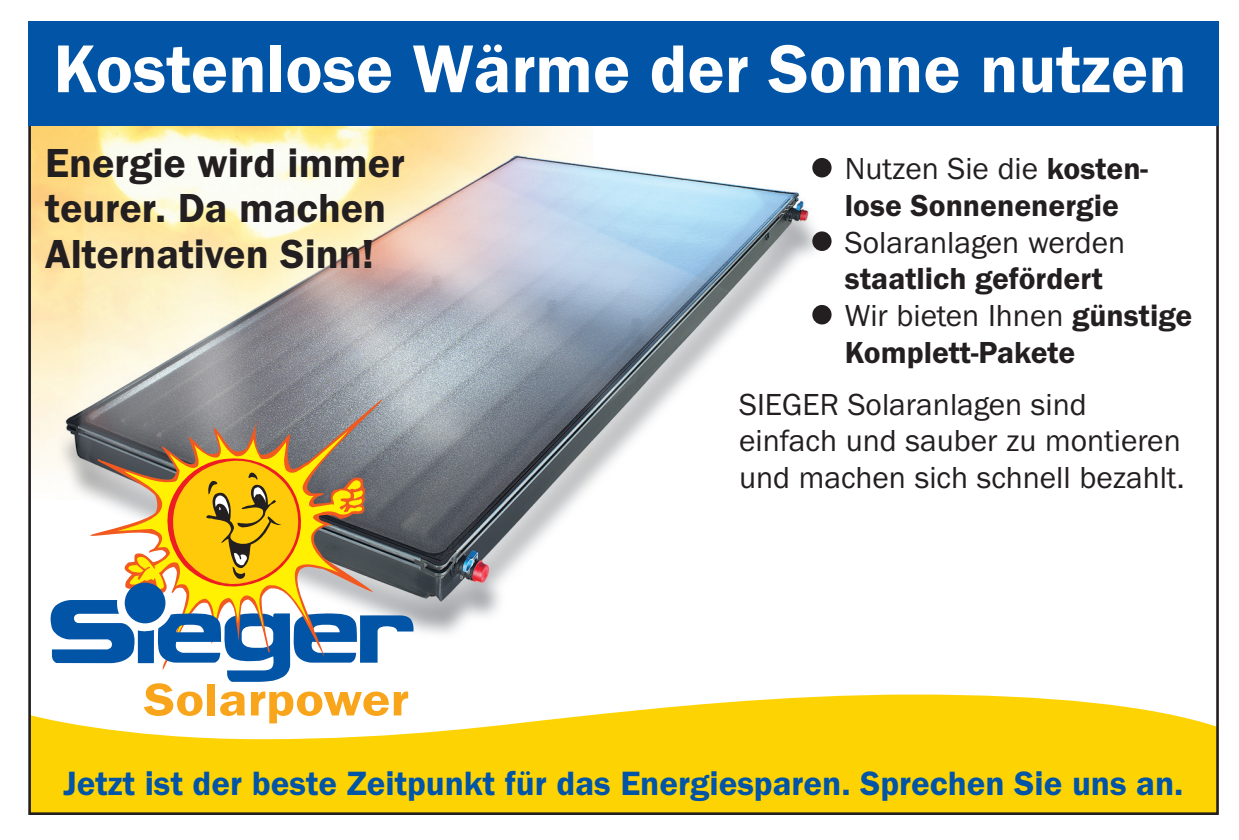
<style>
.page{position:relative;width:1239px;height:840px;background:#fff}
.page>*{position:absolute;margin:0;border:0;box-sizing:border-box;transform-origin:0 0}
.t1{font:600 70px "Franklin Gothic Itc T";color:#fff}
.t2{font:600 42px/45.5px "Franklin Gothic Itc T";color:#231f20}
.t3{font:600 35px "Franklin Gothic Itc T";color:#0154a6}
.t4{font:31.5px/36.8px "Franklin Gothic Itc T";color:#231f20}
.t5{font:600 31.5px/36.8px "Franklin Gothic Itc T";color:#231f20;text-align:center}
.s1{font-weight:400;font-size:70px}
.s2{font-weight:400}
.s3{font-size:70px}
.s4{font-weight:600}
</style>
<div class="page">
<svg style="left:32px;top:695px;width:1183px;height:116px;background:#fed821"></svg>
<img style="left:32px;top:126px;width:786px;height:508px">
<div style="left:28px;top:21px;width:1191px;height:105px;background:#0154a6"></div>
<svg style="left:90px;top:399px;width:293px;height:201px;background:#959497"></svg>
<svg style="left:117px;top:430px;width:246px;height:170px;background:#af9a6d"></svg>
<svg style="left:347px;top:476px;width:16px;height:30px"></svg>
<svg style="left:128px;top:565px;width:15px;height:10px"></svg>
<svg style="left:162px;top:455px;width:142px;height:135px;background:#e7b217"></svg>
<div style="left:125px;top:583px;width:40px;height:40px;background:#0154a6;border-radius:50%"></div>
<svg style="left:49px;top:600px;width:365px;height:123px"></svg>
<h1 class="t1" style="left:53px;top:42px;width:1135px">Kostenlose Wärme der Sonne nutzen</h1>
<h2 class="t2" style="left:45px;top:144px;width:361px">Energie wird immer teurer. Da machen<br>Alternativen Sinn!</h2>
<p class="t5" style="left:799px;top:153px;width:351px"><span class="s1">•</span><span class="s2">Nutzen Sie die</span> kosten&shy;lose Sonnenenergie</p>
<p class="t4" style="left:845px;top:227px;width:282px;text-indent:-46px"><span class="s3">•</span>Solaranlagen werden <span class="s4">staatlich gefördert</span></p>
<p class="t5" style="left:845px;top:300px;width:349px;text-align:left;text-indent:-46px"><span class="s1">•</span><span class="s2">Wir bieten Ihnen</span> günstige<br>Komplett-Pakete</p>
<p class="t4" style="left:739px;top:389px;width:447px">SIEGER Solaranlagen sind einfach und sauber zu montieren und machen sich schnell bezahlt.</p>
<p class="t3" style="left:64px;top:770px;width:1121px">Jetzt ist der beste Zeitpunkt für das Energiesparen. Sprechen Sie uns an.</p>
</div>
